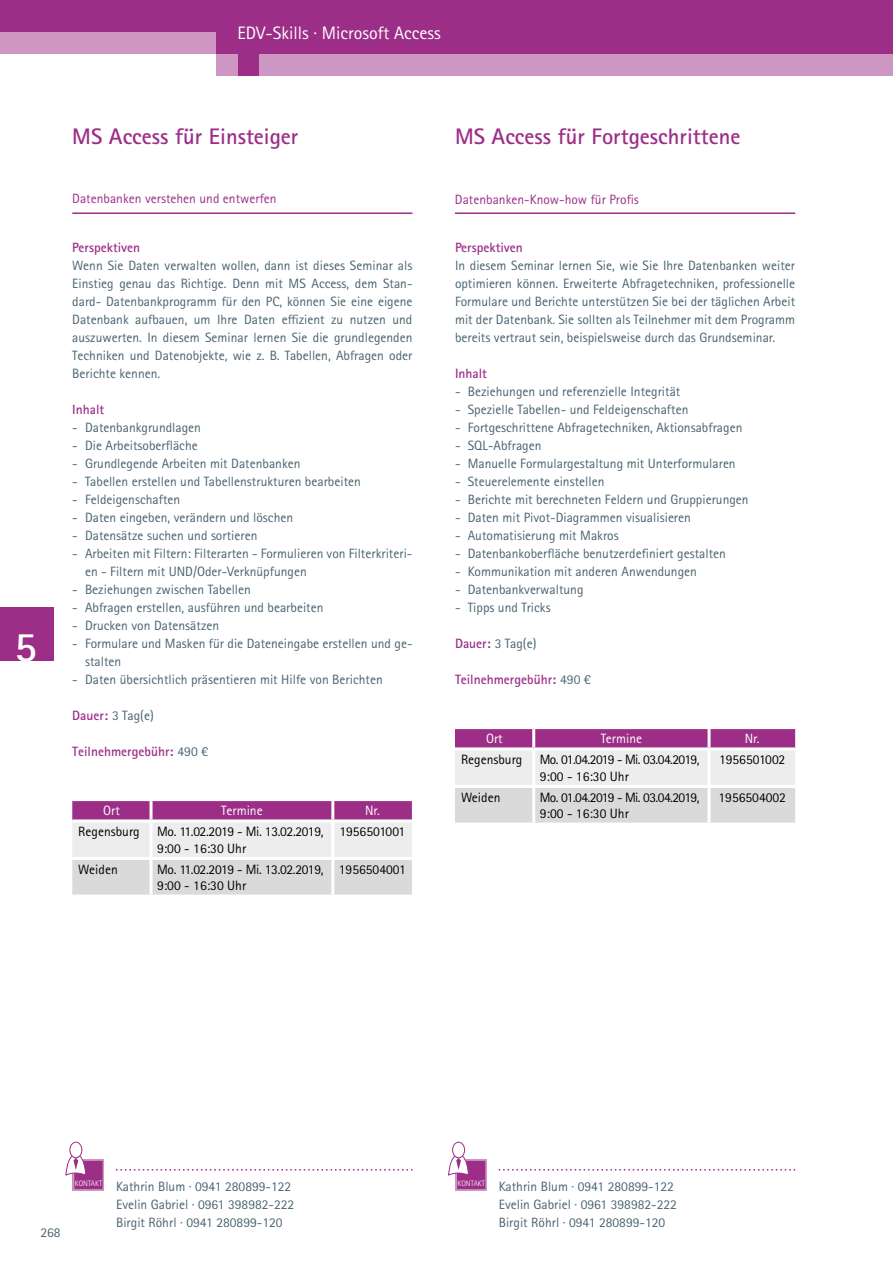
<style>
.page{position:relative;width:893px;height:1263px;background:#fff}
.page>*{position:absolute;margin:0;border:0;box-sizing:border-box;transform-origin:0 0}
.t1{font:700 42px "Rotis Sans Serif Std";color:#fff}
.t2{font:700 22.5px "Rotis Sans Serif Std";color:#9d2e88}
.t3{font:18px "Rotis Sans Serif Std";color:#fff}
.t4{font:13.5px/18px "Rotis Sans Serif Std";color:#496370}
.t5{font:13.5px/16.2px "Rotis Sans Serif Std";letter-spacing:-.02em;color:#000}
.t6{font:13.5px/16.2px "Rotis Sans Serif Std";letter-spacing:-.04em;color:#000}
.t7{font:700 13.5px "Rotis Sans Serif Std";color:#9d2e88}
.t8{font:13.5px "Rotis Sans Serif Std";color:#000}
.t9{font:13.5px "Rotis Sans Serif Std";color:#9d2e88}
.t10{font:13.5px "Rotis Sans Serif Std";color:#fff}
.t11{font:300 7.8px "Rotis Sans Serif Std";color:#fff}
.s1{font-weight:700;color:#9d2e88}
.s2{font-weight:400;color:#496370}
</style>
<div class="page">
<svg style="left:72px;top:801px;width:340px;height:93px;background:#d5bed1"></svg>
<hr style="left:150px;top:801px;width:3px;height:18px;background:#fff">
<hr style="left:331px;top:801px;width:3px;height:18px;background:#fff">
<hr style="left:72px;top:857px;width:79px;height:3px;background:#fff">
<hr style="left:151px;top:857px;width:182px;height:3px;background:#fff">
<hr style="left:150px;top:860px;width:3px;height:34px;background:#fff">
<hr style="left:333px;top:857px;width:79px;height:3px;background:#fff">
<hr style="left:331px;top:860px;width:3px;height:34px;background:#fff">
<hr style="left:72px;top:819px;width:79px;height:3px;background:#fff">
<hr style="left:151px;top:819px;width:182px;height:3px;background:#fff">
<hr style="left:150px;top:822px;width:3px;height:35px;background:#fff">
<hr style="left:333px;top:819px;width:79px;height:3px;background:#fff">
<hr style="left:331px;top:822px;width:3px;height:35px;background:#fff">
<svg style="left:455px;top:729px;width:340px;height:93px;background:#d5bed0"></svg>
<hr style="left:532px;top:729px;width:3px;height:18px;background:#fff">
<hr style="left:708px;top:729px;width:3px;height:18px;background:#fff">
<hr style="left:455px;top:785px;width:79px;height:3px;background:#fff">
<hr style="left:534px;top:785px;width:175px;height:3px;background:#fff">
<hr style="left:532px;top:788px;width:3px;height:34px;background:#fff">
<hr style="left:709px;top:785px;width:86px;height:3px;background:#fff">
<hr style="left:708px;top:788px;width:3px;height:34px;background:#fff">
<hr style="left:455px;top:747px;width:79px;height:3px;background:#fff">
<hr style="left:534px;top:747px;width:175px;height:3px;background:#fff">
<hr style="left:532px;top:750px;width:3px;height:35px;background:#fff">
<hr style="left:709px;top:747px;width:86px;height:3px;background:#fff">
<hr style="left:708px;top:750px;width:3px;height:35px;background:#fff">
<div style="left:0;top:607px;width:53px;height:53px;background:#9d2e88"></div>
<div style="left:0;top:0;width:893px;height:76px;background:#9d2e88"></div>
<div style="left:0;top:32px;width:216px;height:22px;background:#cd96c3"></div>
<div style="left:0;top:54px;width:216px;height:26px;background:#fff"></div>
<div style="left:216px;top:54px;width:22px;height:22px;background:#cd96c3"></div>
<div style="left:260px;top:54px;width:633px;height:22px;background:#cd96c3"></div>
<hr style="left:455px;top:212px;width:340px;height:2px;background:#9d2e88">
<hr style="left:72px;top:212px;width:340px;height:2px;background:#9d2e88">
<svg style="left:499px;top:1169px;width:296px;height:1px"></svg>
<div style="left:455px;top:1159px;width:32px;height:32px;background:#9d2e88"></div>
<div style="left:455px;top:1158px;width:33px;height:33px;border:2px solid #fff"></div>
<div style="left:452px;top:1142px;width:13px;height:16px;border:1px solid #9d2e88;border-radius:50%"></div>
<svg style="left:448px;top:1155px;width:21px;height:36px"></svg>
<svg style="left:116px;top:1169px;width:296px;height:1px"></svg>
<div style="left:73px;top:1159px;width:31px;height:32px;background:#9d2e88"></div>
<div style="left:72px;top:1158px;width:33px;height:33px;border:2px solid #fff"></div>
<div style="left:70px;top:1142px;width:12px;height:16px;border:1px solid #9d2e88;border-radius:50%"></div>
<svg style="left:65px;top:1155px;width:21px;height:36px"></svg>
<h1 class="t1" style="left:15px;top:620px;width:24px">5</h1>
<h3 class="t3" style="left:238px;top:22px;width:205px">EDV-Skills · Microsoft Access</h3>
<h2 class="t2" style="left:72px;top:122px;width:228px">MS Access für Einsteiger</h2>
<h2 class="t2" style="left:455px;top:122px;width:287px">MS Access für Fortgeschrittene</h2>
<p class="t9" style="left:72px;top:190px;width:206px">Datenbanken verstehen und entwerfen</p>
<p class="t9" style="left:455px;top:191px;width:185px">Datenbanken-Know-how für Profis</p>
<p class="t7" style="left:72px;top:239px;width:69px">Perspektiven</p>
<p class="t4" style="left:72px;top:257px;width:342px;text-align:justify">Wenn Sie Daten verwalten wollen, dann ist dieses Seminar als Einstieg genau das Richtige. Denn mit MS Access, dem Stan&shy;dard- Datenbankprogramm für den PC, können Sie eine eigene Datenbank aufbauen, um Ihre Daten effizient zu nutzen und auszuwerten. In diesem Seminar lernen Sie die grundlegenden Techniken und Datenobjekte, wie z. B. Tabellen, Abfragen oder Berichte kennen.</p>
<p class="t7" style="left:72px;top:401px;width:34px">Inhalt</p>
<p class="t4" style="left:72px;top:419px;width:130px">- Datenbankgrundlagen</p>
<p class="t4" style="left:72px;top:437px;width:127px">- Die Arbeitsoberfläche</p>
<p class="t4" style="left:72px;top:455px;width:230px">- Grundlegende Arbeiten mit Datenbanken</p>
<p class="t4" style="left:72px;top:473px;width:290px">- Tabellen erstellen und Tabellenstrukturen bearbeiten</p>
<p class="t4" style="left:72px;top:491px;width:109px">- Feldeigenschaften</p>
<p class="t4" style="left:72px;top:508px;width:222px">- Daten eingeben, verändern und löschen</p>
<p class="t4" style="left:72px;top:526px;width:187px">- Datensätze suchen und sortieren</p>
<p class="t4" style="left:85px;top:544px;width:329px;text-indent:-13px">- Arbeiten mit Filtern: Filterarten - Formulieren von Filterkriteri&shy;en - Filtern mit UND/Oder-Verknüpfungen</p>
<p class="t4" style="left:72px;top:580px;width:180px">- Beziehungen zwischen Tabellen</p>
<p class="t4" style="left:72px;top:598px;width:253px">- Abfragen erstellen, ausführen und bearbeiten</p>
<p class="t4" style="left:72px;top:616px;width:148px">- Drucken von Datensätzen</p>
<p class="t4" style="left:85px;top:634px;width:329px;text-indent:-13px">- Formulare und Masken für die Dateneingabe erstellen und ge&shy;stalten</p>
<p class="t4" style="left:72px;top:670px;width:312px">- Daten übersichtlich präsentieren mit Hilfe von Berichten</p>
<p class="t4" style="left:72px;top:706px;width:83px"><span class="s1">Dauer:</span> 3 Tag(e)</p>
<p class="t7" style="left:72px;top:743px;width:138px">Teilnehmergebühr: <span class="s2">490 €</span></p>
<p class="t10" style="left:103px;top:802px;width:18px">Ort</p>
<p class="t10" style="left:221px;top:802px;width:43px">Termine</p>
<p class="t10" style="left:365px;top:802px;width:16px">Nr.</p>
<p class="t8" style="left:78px;top:824px;width:63px">Regensburg</p>
<p class="t5" style="left:157px;top:824px;width:168px">Mo. 11.02.2019 - Mi. 13.02.2019,<br>9:00 - 16:30 Uhr</p>
<p class="t8" style="left:339px;top:824px;width:68px">1956501001</p>
<p class="t8" style="left:78px;top:861px;width:41px">Weiden</p>
<p class="t5" style="left:157px;top:861px;width:168px">Mo. 11.02.2019 - Mi. 13.02.2019,<br>9:00 - 16:30 Uhr</p>
<p class="t8" style="left:339px;top:861px;width:69px">1956504001</p>
<p class="t7" style="left:455px;top:239px;width:69px">Perspektiven</p>
<p class="t4" style="left:455px;top:257px;width:342px;text-align:justify">In diesem Seminar lernen Sie, wie Sie Ihre Datenbanken weiter optimieren können. Erweiterte Abfragetechniken, professionelle Formulare und Berichte unterstützen Sie bei der täglichen Arbeit mit der Datenbank. Sie sollten als Teilnehmer mit dem Programm bereits vertraut sein, beispielsweise durch das Grundseminar.</p>
<p class="t7" style="left:455px;top:365px;width:34px">Inhalt</p>
<p class="t4" style="left:455px;top:383px;width:227px">- Beziehungen und referenzielle Integrität</p>
<p class="t4" style="left:455px;top:401px;width:235px">- Spezielle Tabellen- und Feldeigenschaften</p>
<p class="t4" style="left:455px;top:419px;width:289px">- Fortgeschrittene Abfragetechniken, Aktionsabfragen</p>
<p class="t4" style="left:455px;top:437px;width:88px">- SQL-Abfragen</p>
<p class="t4" style="left:455px;top:455px;width:282px">- Manuelle Formulargestaltung mit Unterformularen</p>
<p class="t4" style="left:455px;top:473px;width:151px">- Steuerelemente einstellen</p>
<p class="t4" style="left:455px;top:491px;width:295px">- Berichte mit berechneten Feldern und Gruppierungen</p>
<p class="t4" style="left:455px;top:508px;width:237px">- Daten mit Pivot-Diagrammen visualisieren</p>
<p class="t4" style="left:455px;top:526px;width:165px">- Automatisierung mit Makros</p>
<p class="t4" style="left:455px;top:544px;width:272px">- Datenbankoberfläche benutzerdefiniert gestalten</p>
<p class="t4" style="left:455px;top:562px;width:243px">- Kommunikation mit anderen Anwendungen</p>
<p class="t4" style="left:455px;top:580px;width:130px">- Datenbankverwaltung</p>
<p class="t4" style="left:455px;top:598px;width:97px">- Tipps und Tricks</p>
<p class="t4" style="left:455px;top:634px;width:83px"><span class="s1">Dauer:</span> 3 Tag(e)</p>
<p class="t7" style="left:455px;top:671px;width:138px">Teilnehmergebühr: <span class="s2">490 €</span></p>
<p class="t10" style="left:486px;top:730px;width:18px">Ort</p>
<p class="t10" style="left:601px;top:730px;width:43px">Termine</p>
<p class="t10" style="left:745px;top:730px;width:16px">Nr.</p>
<p class="t8" style="left:461px;top:752px;width:63px">Regensburg</p>
<p class="t6" style="left:540px;top:752px;width:161px">Mo. 01.04.2019 - Mi. 03.04.2019,<br>9:00 - 16:30 Uhr</p>
<p class="t8" style="left:719px;top:752px;width:68px">1956501002</p>
<p class="t8" style="left:461px;top:789px;width:41px">Weiden</p>
<p class="t6" style="left:540px;top:789px;width:161px">Mo. 01.04.2019 - Mi. 03.04.2019,<br>9:00 - 16:30 Uhr</p>
<p class="t8" style="left:718px;top:789px;width:69px">1956504002</p>
<p class="t4" style="left:40px;top:1223px;width:22px">268</p>
<p class="t11" style="left:75px;top:1178px;width:29px">KONTAKT</p>
<p class="t4" style="left:116px;top:1177px;width:180px">Kathrin Blum · 0941 280899-122<br>Evelin Gabriel · 0961 398982-222<br>Birgit Röhrl · 0941 280899-120</p>
<p class="t11" style="left:458px;top:1178px;width:29px">KONTAKT</p>
<p class="t4" style="left:499px;top:1177px;width:180px">Kathrin Blum · 0941 280899-122<br>Evelin Gabriel · 0961 398982-222<br>Birgit Röhrl · 0941 280899-120</p>
</div>
